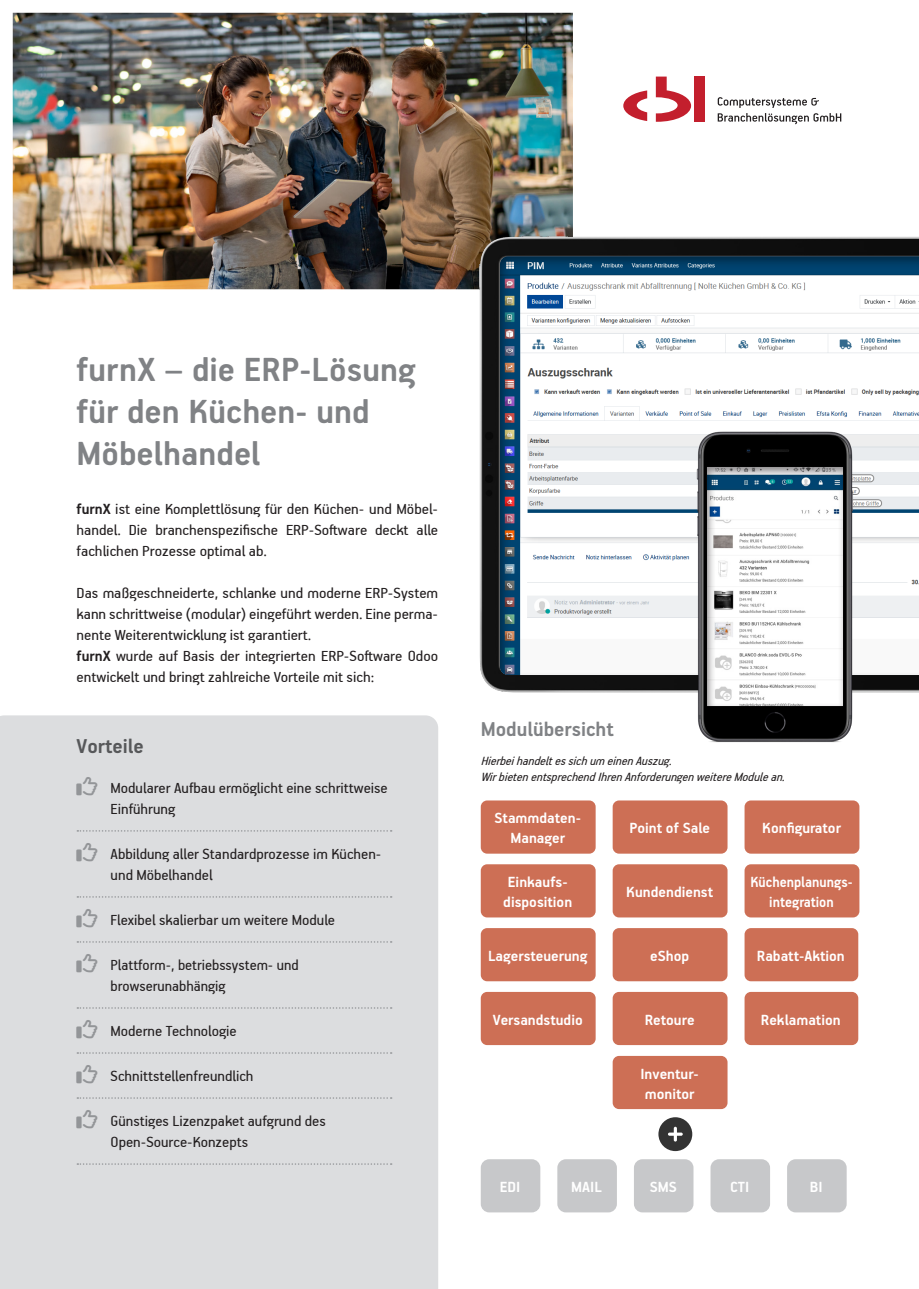
<style>
.page{position:relative;width:919px;height:1289px;background:#fff}
.page>*{position:absolute;margin:0;border:0;box-sizing:border-box;transform-origin:0 0}
.t1{font:700 37.5px/42px "PF Handbook Pro";color:#808285}
.t2{font:700 22.5px "PF Handbook Pro";color:#808285}
.t3{font:700 22.5px "PF Handbook Pro";color:#57585a}
.t4{font:16.5px/21px "PF Handbook Pro";color:#231f20;text-align:justify}
.t5{font:700 16.5px "PF Handbook Pro";color:#fff}
.t6{font:700 16.5px "PF Handbook Pro";color:#fff;scale:.93 1}
.t7{font:italic 13.5px "PF Handbook Pro";color:#231f20;scale:.95 1}
.s1{font-weight:700}
.s2{color:#939598}
</style>
<div class="page">
<div style="left:0;top:715px;width:438px;height:573px;background:#dcdddf"></div>
<svg style="left:77px;top:830px;width:314px;height:1px"></svg>
<svg style="left:77px;top:896px;width:314px;height:1px"></svg>
<svg style="left:77px;top:941px;width:314px;height:1px"></svg>
<svg style="left:77px;top:1007px;width:314px;height:1px"></svg>
<svg style="left:77px;top:1052px;width:314px;height:1px"></svg>
<svg style="left:77px;top:1097px;width:314px;height:1px"></svg>
<svg style="left:77px;top:1163px;width:314px;height:1px"></svg>
<img style="left:13px;top:13px;width:560px;height:276px">
<img style="left:475px;top:233px;width:443px;height:460px">
<div style="left:497px;top:255px;width:421px;height:421px;background:#231f20;opacity:.5"></div>
<img style="left:696px;top:429px;width:158px;height:313px">
<div style="left:705px;top:467px;width:138px;height:239px;background:#231f20;opacity:.5"></div>
<svg style="left:623px;top:90px;width:24px;height:31px"></svg>
<svg style="left:655px;top:77px;width:36px;height:45px"></svg>
<div style="left:694px;top:77px;width:10px;height:45px;background:#c31f2d"></div>
<svg style="left:717px;top:97px;width:124px;height:27px"></svg>
<div style="left:480px;top:800px;width:115px;height:53px;background:#cd6f55;border-radius:6px"></div>
<div style="left:612px;top:800px;width:115px;height:53px;background:#cd6f55;border-radius:6px"></div>
<div style="left:480px;top:864px;width:115px;height:53px;background:#cd6f55;border-radius:6px"></div>
<div style="left:612px;top:864px;width:115px;height:53px;background:#cd6f55;border-radius:6px"></div>
<div style="left:744px;top:800px;width:115px;height:53px;background:#cd6f55;border-radius:6px"></div>
<div style="left:744px;top:864px;width:115px;height:53px;background:#cd6f55;border-radius:6px"></div>
<div style="left:744px;top:928px;width:114px;height:53px;background:#cd6f55;border-radius:6px"></div>
<div style="left:480px;top:928px;width:115px;height:53px;background:#cd6f55;border-radius:6px"></div>
<div style="left:612px;top:928px;width:115px;height:53px;background:#cd6f55;border-radius:6px"></div>
<div style="left:744px;top:991px;width:114px;height:54px;background:#cd6f55;border-radius:6px"></div>
<div style="left:480px;top:991px;width:115px;height:54px;background:#cd6f55;border-radius:6px"></div>
<div style="left:612px;top:991px;width:115px;height:54px;background:#cd6f55;border-radius:6px"></div>
<div style="left:612px;top:1055px;width:115px;height:54px;background:#cd6f55;border-radius:6px"></div>
<div style="left:480px;top:1159px;width:60px;height:53px;background:#c7c8ca;border-radius:9px"></div>
<div style="left:557px;top:1159px;width:60px;height:53px;background:#c7c8ca;border-radius:9px"></div>
<div style="left:634px;top:1159px;width:59px;height:53px;background:#c7c8ca;border-radius:9px"></div>
<div style="left:710px;top:1159px;width:60px;height:53px;background:#c7c8ca;border-radius:9px"></div>
<div style="left:787px;top:1159px;width:59px;height:53px;background:#c7c8ca;border-radius:9px"></div>
<svg style="left:658px;top:1117px;width:34px;height:34px"></svg>
<svg style="left:77px;top:777px;width:21px;height:18px"></svg>
<svg style="left:77px;top:843px;width:21px;height:18px"></svg>
<svg style="left:77px;top:909px;width:21px;height:18px"></svg>
<svg style="left:77px;top:954px;width:21px;height:18px"></svg>
<svg style="left:77px;top:1020px;width:21px;height:18px"></svg>
<svg style="left:77px;top:1065px;width:21px;height:18px"></svg>
<svg style="left:77px;top:1110px;width:21px;height:18px"></svg>
<p class="t1" style="left:77px;top:347px;width:341px">furnX – die ERP-Lösung für den Küchen- und<br>Möbelhandel</p>
<p class="t4" style="left:77px;top:498px;width:363px"><span class="s1">furnX</span> ist eine Komplettlösung für den Küchen- und Möbel&shy;handel. Die branchenspezifische ERP-Software deckt alle fachlichen Prozesse optimal ab.</p>
<p class="t4" style="left:77px;top:582px;width:363px">Das maßgeschneiderte, schlanke und moderne ERP-System kann schrittweise (modular) eingeführt werden. Eine perma&shy;nente Weiterentwicklung ist garantiert.</p>
<p class="t4" style="left:77px;top:645px;width:363px"><span class="s1">furnX</span> wurde auf Basis der integrierten ERP-Software Odoo entwickelt und bringt zahlreiche Vorteile mit sich:</p>
<p class="t3" style="left:77px;top:732px;width:69px">Vorteile</p>
<p class="t4" style="left:77px;top:776px;width:312px"><span class="s2">▼◆▲◆</span> Modularer Aufbau ermöglicht eine schrittweise</p>
<p class="t4" style="left:111px;top:797px;width:66px">Einführung</p>
<p class="t4" style="left:111px;top:842px;width:272px;text-indent:-34px"><span class="s2">▼◆▲◆</span> Abbildung aller Standardprozesse im Küchen&shy;und Möbelhandel</p>
<p class="t4" style="left:77px;top:908px;width:260px"><span class="s2">▼◆▲◆</span> Flexibel skalierbar um weitere Module</p>
<p class="t4" style="left:77px;top:953px;width:224px"><span class="s2">▼◆▲◆</span> Plattform-, betriebssystem- und</p>
<p class="t4" style="left:111px;top:974px;width:116px">browserunabhängig</p>
<p class="t4" style="left:77px;top:1019px;width:162px"><span class="s2">▼◆▲◆</span> Moderne Technologie</p>
<p class="t4" style="left:77px;top:1064px;width:178px"><span class="s2">▼◆▲◆</span> Schnittstellenfreundlich</p>
<p class="t4" style="left:77px;top:1109px;width:251px"><span class="s2">▼◆▲◆</span> Günstiges Lizenzpaket aufgrund des</p>
<p class="t4" style="left:111px;top:1130px;width:139px">Open-Source-Konzepts</p>
<p class="t2" style="left:480px;top:715px;width:134px">Modulübersicht</p>
<p class="t7" style="left:480px;top:752px;width:207px">Hierbeihandeltessichum einenAuszug.</p>
<p class="t7" style="left:480px;top:769px;width:326px">WirbietenentsprechendIhrenAnforderungenweitereModulean.</p>
<p class="t5" style="left:494px;top:808px;width:88px">Stammdaten-</p>
<p class="t5" style="left:510px;top:828px;width:56px">Manager</p>
<p class="t5" style="left:762px;top:818px;width:80px">Konfigurator</p>
<p class="t6" style="left:750px;top:872px;width:112px">Küchenplanungs-</p>
<p class="t6" style="left:769px;top:891px;width:71px">integration</p>
<p class="t5" style="left:629px;top:818px;width:82px">Point of Sale</p>
<p class="t5" style="left:508px;top:872px;width:61px">Einkaufs-</p>
<p class="t5" style="left:503px;top:891px;width:70px">disposition</p>
<p class="t5" style="left:626px;top:882px;width:88px">Kundendienst</p>
<p class="t5" style="left:488px;top:945px;width:101px">Lagersteuerung</p>
<p class="t5" style="left:650px;top:945px;width:40px">eShop</p>
<p class="t5" style="left:756px;top:945px;width:89px">Rabatt-Aktion</p>
<p class="t5" style="left:493px;top:1009px;width:91px">Versandstudio</p>
<p class="t5" style="left:644px;top:1009px;width:51px">Retoure</p>
<p class="t5" style="left:760px;top:1009px;width:81px">Reklamation</p>
<p class="t5" style="left:640px;top:1063px;width:60px">Inventur-</p>
<p class="t5" style="left:644px;top:1083px;width:51px">monitor</p>
<p class="t5" style="left:499px;top:1176px;width:22px">EDI</p>
<p class="t5" style="left:571px;top:1176px;width:32px">MAIL</p>
<p class="t5" style="left:649px;top:1176px;width:29px">SMS</p>
<p class="t5" style="left:730px;top:1176px;width:21px">CTI</p>
<p class="t5" style="left:809px;top:1176px;width:14px">BI</p>
</div>
